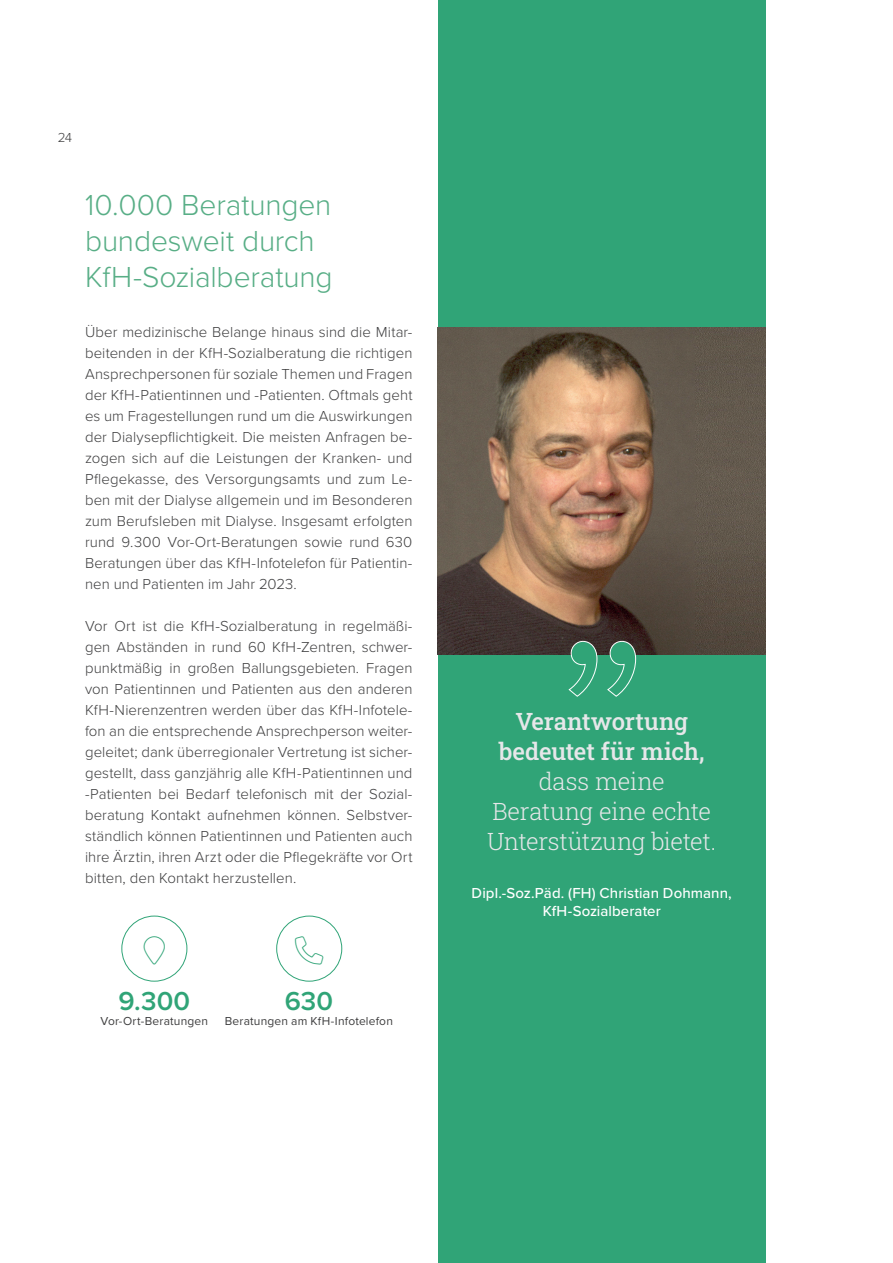
<style>
.page{position:relative;width:893px;height:1263px;background:#fff}
.page>*{position:absolute;margin:0;border:0;box-sizing:border-box;transform-origin:0 0}
.t1{font:300 30px/36px "Proxima Nova";letter-spacing:-.005em;color:#58ae86}
.t2{font:600 27px "Proxima Nova";color:#30a477}
.t3{font:300 24px/30px "Roboto Slab";letter-spacing:-.01em;color:#e6e7e9;text-align:center}
.t4{font:500 24px/30px "Roboto Slab";letter-spacing:-.01em;color:#e6e7e9;text-align:center}
.t5{font:300 15px/21px "Proxima Nova";letter-spacing:.005em;color:#3e3e3f;text-align:justify}
.t6{font:500 15px/18px "Proxima Nova";letter-spacing:.005em;color:#fff;text-align:center}
.t7{font:300 13.5px "Proxima Nova";color:#3e3e3f}
.t8{font:12px "Proxima Nova";letter-spacing:.015em;color:#3e3e3f}
</style>
<div class="page">
<div style="left:438px;top:0;width:327px;height:1263px;background:#30a477"></div>
<div style="left:121px;top:916px;width:66px;height:65px;border:1px solid #30a477;border-radius:50%"></div>
<div style="left:276px;top:916px;width:66px;height:65px;border:1px solid #30a477;border-radius:50%"></div>
<img style="left:438px;top:327px;width:327px;height:328px">
<svg style="left:568px;top:641px;width:68px;height:56px"></svg>
<p class="t7" style="left:58px;top:128px;width:16px">24</p>
<h1 class="t1" style="left:85px;top:185px;width:249px">10.000 Beratungen bundesweit durch<br>KfH-Sozialberatung</h1>
<p class="t5" style="left:85px;top:321px;width:329px">Über medizinische Belange hinaus sind die Mitar&shy;beitenden in der KfH-Sozialberatung die richtigen Ansprechpersonen für soziale Themen und Fragen der KfH-Patientinnen und -Patienten. Oftmals geht es um Fragestellungen rund um die Auswirkungen der Dialysepflichtigkeit. Die meisten Anfragen be&shy;zogen sich auf die Leistungen der Kranken- und Pflegekasse, des Versorgungsamts und zum Le&shy;ben mit der Dialyse allgemein und im Besonderen zum Berufsleben mit Dialyse. Insgesamt erfolgten rund 9.300 Vor-Ort-Beratungen sowie rund 630<br>Beratungen über das KfH-Infotelefon für Patientin&shy;nen und Patienten im Jahr 2023.</p>
<p class="t5" style="left:85px;top:615px;width:329px">Vor Ort ist die KfH-Sozialberatung in regelmäßi&shy;gen Abständen in rund 60 KfH-Zentren, schwer&shy;punktmäßig in großen Ballungsgebieten. Fragen von Patientinnen und Patienten aus den anderen KfH-Nierenzentren werden über das KfH-Infotele&shy;fon an die entsprechende Ansprechperson weiter&shy;geleitet; dank überregionaler Vertretung ist sicher&shy;gestellt, dass ganzjährig alle KfH-Patientinnen und -Patienten bei Bedarf telefonisch mit der Sozial&shy;beratung Kontakt aufnehmen können. Selbstver&shy;ständlich können Patientinnen und Patienten auch ihre Ärztin, ihren Arzt oder die Pflegekräfte vor Ort bitten, den Kontakt herzustellen.</p>
<h2 class="t2" style="left:119px;top:980px;width:73px">9.300</h2>
<p class="t8" style="left:101px;top:1012px;width:109px">Vor-Ort-Beratungen</p>
<h2 class="t2" style="left:285px;top:980px;width:50px">630</h2>
<p class="t8" style="left:225px;top:1012px;width:170px">Beratungen am KfH-Infotelefon</p>
<h3 class="t4" style="left:499px;top:705px;width:207px">Verantwortung bedeutet für mich,</h3>
<h3 class="t3" style="left:487px;top:765px;width:230px">dass meine<br>Beratung eine echte<br>Unterstützung bietet.</h3>
<p class="t6" style="left:472px;top:883px;width:262px">Dipl.-Soz.Päd. (FH) Christian Dohmann,<br>KfH-Sozialberater</p>
</div>
